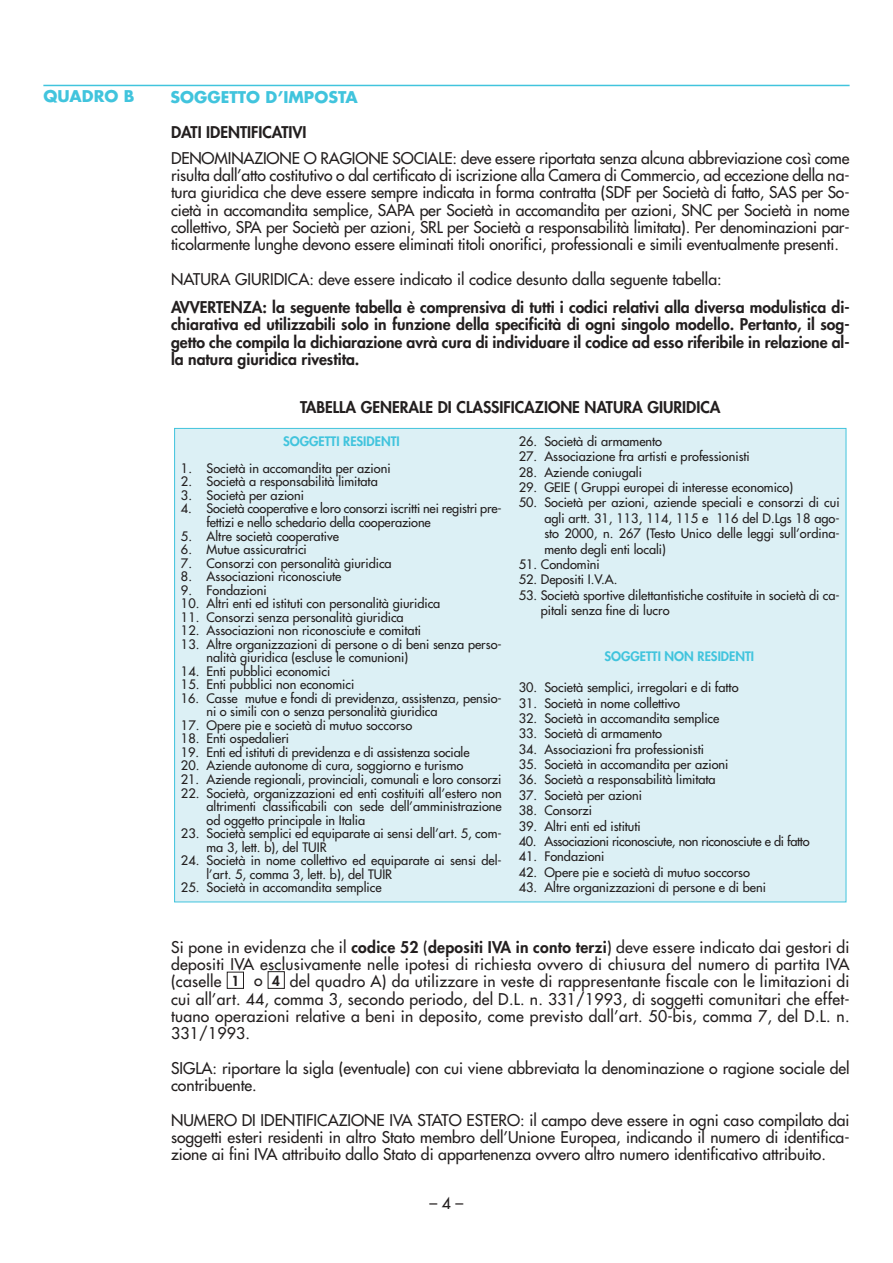
<style>
.page{position:relative;width:893px;height:1263px;background:#fff}
.page>*{position:absolute;margin:0;border:0;box-sizing:border-box;transform-origin:0 0}
.t1{font:15.75px/17.2px "Futura";color:#231f1f;text-align:justify}
.t2{font:800 15.75px/17.2px "Futura";color:#231f1f;text-align:justify}
.t3{font:700 15.75px "Futura";color:#41c4dd}
.t4{font:800 13.5px "Futura";color:#231f1f}
.t5{font:12.75px/13.5px "Futura";color:#231f1f}
.t6{font:12.75px "Futura";letter-spacing:-.025em;color:#231f1f}
.t7{font:800 12.75px "Futura";color:#41c4dd}
.s1{font-weight:800}
</style>
<div class="page">
<hr style="left:43px;top:85px;width:806px;height:1px;background:#41c4dd">
<div style="left:268px;top:971px;width:17px;height:18px;border:1px solid #231f1f"></div>
<div style="left:227px;top:972px;width:17px;height:17px;border:1px solid #231f1f"></div>
<div style="left:174px;top:428px;width:672px;height:474px;background:#dcf0f5"></div>
<p class="t3" style="left:43px;top:89px;width:93px">QUADRO B</p>
<p class="t3" style="left:170px;top:90px;width:189px">SOGGETTO D’IMPOSTA</p>
<p class="t2" style="left:171px;top:125px;width:137px">DATI IDENTIFICATIVI</p>
<p class="t1" style="left:171px;top:150px;width:680px">DENOMINAZIONE O RAGIONE SOCIALE: deve essere riportata senza alcuna abbreviazione così come risulta dall’atto costitutivo o dal certificato di iscrizione alla Camera di Commercio, ad eccezione della na&shy;tura giuridica che deve essere sempre indicata in forma contratta (SDF per Società di fatto, SAS per So&shy;cietà in accomandita semplice, SAPA per Società in accomandita per azioni, SNC per Società in nome collettivo, SPA per Società per azioni, SRL per Società a responsabilità limitata). Per denominazioni par&shy;ticolarmente lunghe devono essere eliminati titoli onorifici, professionali e simili eventualmente presenti.</p>
<p class="t1" style="left:171px;top:272px;width:552px">NATURA GIURIDICA: deve essere indicato il codice desunto dalla seguente tabella:</p>
<p class="t2" style="left:171px;top:300px;width:680px">AVVERTENZA: la seguente tabella è comprensiva di tutti i codici relativi alla diversa modulistica di&shy;chiarativa ed utilizzabili solo in funzione della specificità di ogni singolo modello. Pertanto, il sog&shy;getto che compila la dichiarazione avrà cura di individuare il codice ad esso riferibile in relazione al&shy;la natura giuridica rivestita.</p>
<p class="t2" style="left:300px;top:400px;width:422px">TABELLA GENERALE DI CLASSIFICAZIONE NATURA GIURIDICA</p>
<p class="t7" style="left:283px;top:435px;width:118px">SOGGETTI RESIDENTI</p>
<p class="t5" style="left:181px;top:462px;width:211px">1. Società in accomandita per azioni</p>
<p class="t5" style="left:181px;top:476px;width:198px">2. Società a responsabilità limitata</p>
<p class="t5" style="left:181px;top:489px;width:125px">3. Società per azioni</p>
<p class="t5" style="left:206px;top:503px;width:297px;text-indent:-25px">4. Società cooperative e loro consorzi iscritti nei registri pre&shy;fettizi e nello schedario della cooperazione</p>
<p class="t5" style="left:181px;top:530px;width:159px">5. Altre società cooperative</p>
<p class="t5" style="left:181px;top:543px;width:127px">6. Mutue assicuratrici</p>
<p class="t5" style="left:181px;top:557px;width:212px">7. Consorzi con personalità giuridica</p>
<p class="t5" style="left:181px;top:571px;width:162px">8. Associazioni riconosciute</p>
<p class="t5" style="left:181px;top:584px;width:87px">9. Fondazioni</p>
<p class="t5" style="left:181px;top:598px;width:261px">10. Altri enti ed istituti con personalità giuridica</p>
<p class="t5" style="left:181px;top:611px;width:224px">11. Consorzi senza personalità giuridica</p>
<p class="t5" style="left:181px;top:625px;width:241px">12. Associazioni non riconosciute e comitati</p>
<p class="t5" style="left:206px;top:638px;width:297px;text-indent:-25px">13. Altre organizzazioni di persone o di beni senza perso&shy;nalità giuridica (escluse le comunioni)</p>
<p class="t5" style="left:181px;top:665px;width:151px">14. Enti pubblici economici</p>
<p class="t5" style="left:181px;top:679px;width:175px">15. Enti pubblici non economici</p>
<p class="t5" style="left:206px;top:692px;width:297px;text-indent:-25px">16. Casse mutue e fondi di previdenza, assistenza, pensio&shy;ni o simili con o senza personalità giuridica</p>
<p class="t5" style="left:181px;top:719px;width:233px">17. Opere pie e società di mutuo soccorso</p>
<p class="t5" style="left:181px;top:733px;width:110px">18. Enti ospedalieri</p>
<p class="t5" style="left:181px;top:746px;width:290px">19. Enti ed istituti di previdenza e di assistenza sociale</p>
<p class="t5" style="left:181px;top:760px;width:284px">20. Aziende autonome di cura, soggiorno e turismo</p>
<p class="t5" style="left:181px;top:773px;width:322px">21. Aziende regionali, provinciali, comunali e loro consorzi</p>
<p class="t5" style="left:206px;top:787px;width:297px;text-align:justify;text-indent:-25px">22. Società, organizzazioni ed enti costituiti all’estero non altrimenti classificabili con sede dell’amministrazione od oggetto principale in Italia</p>
<p class="t5" style="left:206px;top:828px;width:297px;text-indent:-25px">23. Società semplici ed equiparate ai sensi dell’art. 5, com&shy;ma 3, lett. b), del TUIR</p>
<p class="t5" style="left:206px;top:855px;width:297px;text-indent:-25px">24. Società in nome collettivo ed equiparate ai sensi del&shy;l’art. 5, comma 3, lett. b), del TUIR</p>
<p class="t5" style="left:181px;top:882px;width:202px">25. Società in accomandita semplice</p>
<p class="t5" style="left:519px;top:435px;width:145px">26. Società di armamento</p>
<p class="t5" style="left:519px;top:451px;width:232px">27. Associazione fra artisti e professionisti</p>
<p class="t5" style="left:519px;top:466px;width:125px">28. Aziende coniugali</p>
<p class="t5" style="left:519px;top:481px;width:276px">29. GEIE ( Gruppi europei di interesse economico)</p>
<p class="t5" style="left:544px;top:496px;width:297px;line-height:15.5px;text-align:justify;text-indent:-26px">50. Società per azioni, aziende speciali e consorzi di cui agli artt. 31, 113, 114, 115 e 116 del D.Lgs 18 ago&shy;sto 2000, n. 267 (Testo Unico delle leggi sull’ordina&shy;mento degli enti locali)</p>
<p class="t5" style="left:519px;top:558px;width:82px">51. Condomìni</p>
<p class="t5" style="left:519px;top:574px;width:100px">52. Depositi I.V.A.</p>
<p class="t5" style="left:540px;top:588px;width:300px;line-height:15.5px;text-indent:-22px">53. Società sportive dilettantistiche costituite in società di ca&shy;pitali senza fine di lucro</p>
<p class="t7" style="left:604px;top:651px;width:151px">SOGGETTI NON RESIDENTI</p>
<p class="t5" style="left:519px;top:682px;width:221px">30. Società semplici, irregolari e di fatto</p>
<p class="t5" style="left:519px;top:697px;width:163px">31. Società in nome collettivo</p>
<p class="t5" style="left:519px;top:712px;width:202px">32. Società in accomandita semplice</p>
<p class="t5" style="left:519px;top:728px;width:145px">33. Società di armamento</p>
<p class="t5" style="left:519px;top:743px;width:187px">34. Associazioni fra professionisti</p>
<p class="t5" style="left:519px;top:758px;width:211px">35. Società in accomandita per azioni</p>
<p class="t5" style="left:519px;top:774px;width:198px">36. Società a responsabilità limitata</p>
<p class="t5" style="left:519px;top:789px;width:125px">37. Società per azioni</p>
<p class="t5" style="left:519px;top:805px;width:75px">38. Consorzi</p>
<p class="t5" style="left:519px;top:820px;width:123px">39. Altri enti ed istituti</p>
<p class="t6" style="left:519px;top:835px;width:292px">40. Associazioni riconosciute, non riconosciute e di fatto</p>
<p class="t5" style="left:519px;top:851px;width:87px">41. Fondazioni</p>
<p class="t5" style="left:519px;top:866px;width:233px">42. Opere pie e società di mutuo soccorso</p>
<p class="t5" style="left:519px;top:882px;width:249px">43. Altre organizzazioni di persone e di beni</p>
<p class="t1" style="left:171px;top:939px;width:680px">Si pone in evidenza che il <span class="s1">codice 52</span> (<span class="s1">depositi IVA in conto terzi</span>) deve essere indicato dai gestori di depositi IVA esclusivamente nelle ipotesi di richiesta ovvero di chiusura del numero di partita IVA (caselle</p>
<p class="t1" style="left:171px;top:974px;width:680px;text-indent:119px">del quadro A) da utilizzare in veste di rappresentante fiscale con le limitazioni di cui all’art. 44, comma 3, secondo periodo, del D.L. n. 331/1993, di soggetti comunitari che effet&shy;tuano operazioni relative a beni in deposito, come previsto dall’art. 50-bis, comma 7, del D.L. n.<br>331/1993.</p>
<p class="t1" style="left:171px;top:1061px;width:680px">SIGLA: riportare la sigla (eventuale) con cui viene abbreviata la denominazione o ragione sociale del contribuente.</p>
<p class="t1" style="left:171px;top:1112px;width:680px">NUMERO DI IDENTIFICAZIONE IVA STATO ESTERO: il campo deve essere in ogni caso compilato dai soggetti esteri residenti in altro Stato membro dell’Unione Europea, indicando il numero di identifica&shy;zione ai fini IVA attribuito dallo Stato di appartenenza ovvero altro numero identificativo attribuito.</p>
<p class="t4" style="left:231px;top:974px;width:9px">1</p>
<p class="t4" style="left:272px;top:974px;width:9px">4</p>
<p class="t1" style="left:254px;top:972px;width:10px">o</p>
<p class="t1" style="left:429px;top:1196px;width:35px">– 4 –</p>
</div>
